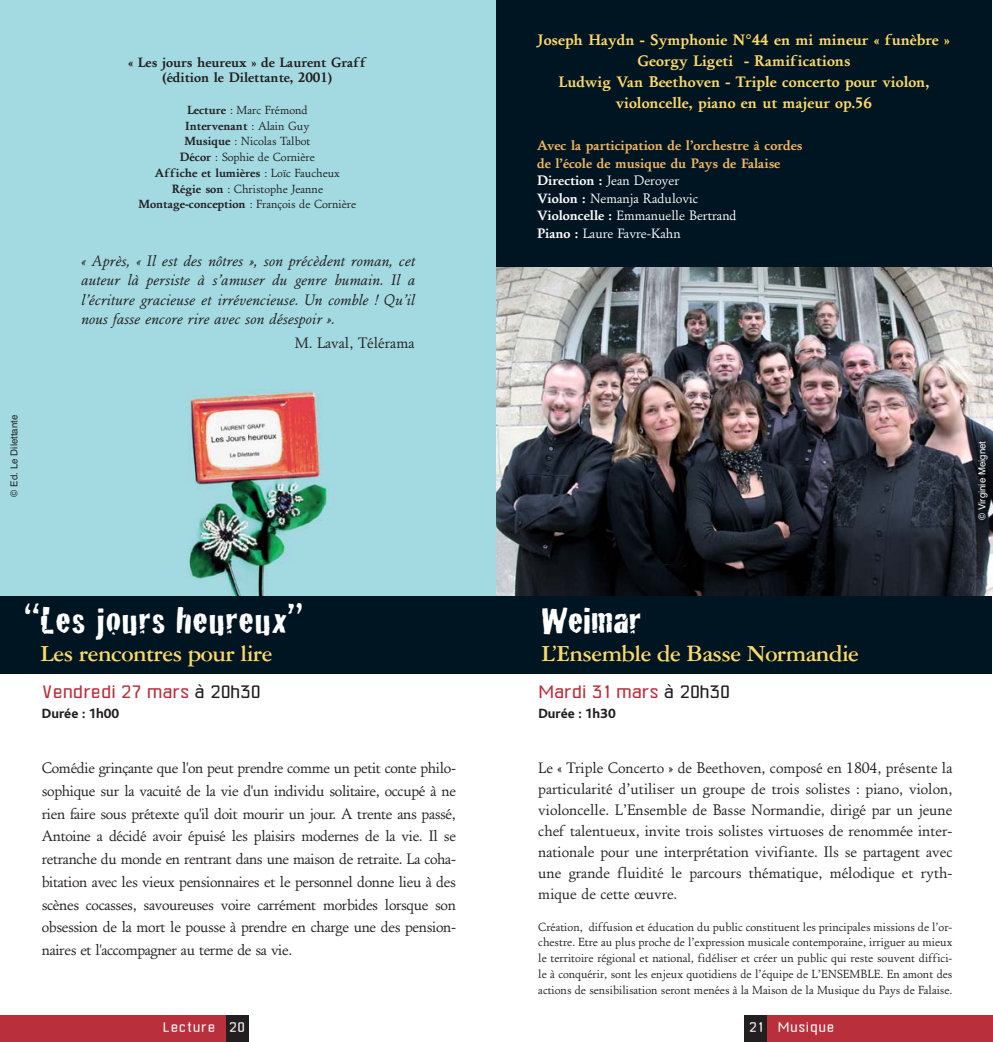
<style>
.page{position:relative;width:993px;height:1042px;background:#fff}
.page>*{position:absolute;margin:0;border:0;box-sizing:border-box;transform-origin:0 0}
.t1{font:38.5px "Cracked";letter-spacing:.015em;color:#fff;scale:1.15 1}
.t2{font:700 24.5px "Garamond Three";letter-spacing:-.025em;color:#fdda67}
.t3{font:21px "Deluxe";color:#b92f3c}
.t4{font:15.75px/22.8px "EADS Antic";letter-spacing:-.005em;color:#231f20;text-align:justify}
.t5{font:italic 15.75px/19.2px "EADS Antic";letter-spacing:-.005em;color:#231f20;text-align:justify}
.t6{font:700 15.75px/21px "EADS Antic";color:#fdda67;text-align:center}
.t7{font:15.75px "Deluxe";letter-spacing:.045em;color:#fff}
.t8{font:700 14px/17.5px "EADS Antic";letter-spacing:-.005em;color:#f2b762}
.t9{font:700 14px/15.8px "EADS Antic";letter-spacing:-.005em;color:#231f20;text-align:center}
.t10{font:800 14px "Bliss";color:#231f20}
.t11{font:12.25px/15.8px "EADS Antic";letter-spacing:-.005em;color:#231f20;text-align:justify}
.t12{font:9.62px "Helvetica";color:#231f20}
.t13{font:9.62px "Helvetica";color:#fff}
.s1{font-weight:700}
.s2{color:#231f20}
.s3{color:#fff}
.s4{font-weight:400;color:#fff}
</style>
<div class="page">
<div style="left:495px;top:0;width:496px;height:596px;background:#001522"></div>
<img style="left:495px;top:267px;width:496px;height:329px">
<div style="left:743px;top:1015px;width:23px;height:27px;background:#231f20"></div>
<div style="left:495px;top:596px;width:496px;height:77px;background:#001522"></div>
<div style="left:766px;top:1015px;width:225px;height:27px;background:#b92f3c"></div>
<div style="left:226px;top:1015px;width:23px;height:27px;background:#231f20"></div>
<div style="left:0;top:596px;width:495px;height:77px;background:#001522"></div>
<img style="left:0;top:0;width:495px;height:596px">
<div style="left:0;top:1015px;width:226px;height:27px;background:#b92f3c"></div>
<p class="t9" style="left:128px;top:56px;width:240px">« Les jours heureux » de Laurent Graff (édition le Dilettante, 2001)</p>
<p class="t11" style="left:138px;top:103px;width:219px;text-align:center"><span class="s1">Lecture</span> : Marc Frémond<br><span class="s1">Intervenant</span> : Alain Guy<br><span class="s1">Musique</span> : Nicolas Talbot<br><span class="s1">Décor</span> : Sophie de Cornière<br><span class="s1">Affiche et lumières</span> : Loïc Faucheux<br><span class="s1">Régie son</span> : Christophe Jeanne<br><span class="s1">Montage-conception</span> : François de Cornière</p>
<p class="t12" style="left:10px;top:496px;width:83px;rotate:-90deg">© Ed. Le Dilettante</p>
<p class="t5" style="left:80px;top:253px;width:335px">« Après, « Il est des nôtres », son précèdent roman, cet auteur là persiste à s’amuser du genre humain. Il a l’écriture gracieuse et irrévencieuse. Un comble ! Qu’il nous fasse encore rire avec son désespoir ».</p>
<p class="t4" style="left:295px;top:334px;width:121px">M. Laval, Télérama</p>
<h1 class="t1" style="left:24px;top:608px;width:244px">“Les jours heureux”</h1>
<h2 class="t2" style="left:41px;top:645px;width:234px">Les rencontres pour lire</h2>
<h3 class="t3" style="left:42px;top:677px;width:219px">Vendredi 27 mars <span class="s2">à 20h30</span></h3>
<p class="t10" style="left:42px;top:708px;width:79px">Durée : 1h00</p>
<p class="t4" style="left:42px;top:758px;width:415px">Comédie grinçante que l'on peut prendre comme un petit conte philo&shy;sophique sur la vacuité de la vie d'un individu solitaire, occupé à ne rien faire sous prétexte qu'il doit mourir un jour. A trente ans passé, Antoine a décidé avoir épuisé les plaisirs modernes de la vie. Il se retranche du monde en rentrant dans une maison de retraite. La coha&shy;bitation avec les vieux pensionnaires et le personnel donne lieu à des scènes cocasses, savoureuses voire carrément morbides lorsque son obsession de la mort le pousse à prendre en charge une des pension&shy;naires et l'accompagner au terme de sa vie.</p>
<p class="t7" style="left:163px;top:1017px;width:83px">Lecture 20</p>
<p class="t6" style="left:538px;top:31px;width:413px">Joseph Haydn - Symphonie N°44 en mi mineur « funèbre » Georgy Ligeti - Ramifications<br>Ludwig Van Beethoven - Triple concerto pour violon, violoncelle, piano en ut majeur op.56</p>
<p class="t8" style="left:537px;top:139px;width:267px">Avec la participation de l’orchestre à cordes de l’école de musique du Pays de Falaise<br><span class="s3">Direction :</span> <span class="s4">Jean Deroyer<br></span><span class="s3">Violon :</span> <span class="s4">Nemanja Radulovic<br></span><span class="s3">Violoncelle :</span> <span class="s4">Emmanuelle Bertrand<br></span><span class="s3">Piano :</span> <span class="s4">Laure Favre-Kahn</span></p>
<p class="t13" style="left:978px;top:520px;width:81px;rotate:-90deg">© Virginie Meignet</p>
<h1 class="t1" style="left:541px;top:608px;width:88px">Weimar</h1>
<h2 class="t2" style="left:541px;top:645px;width:319px">L’Ensemble de Basse Normandie</h2>
<h3 class="t3" style="left:538px;top:677px;width:192px">Mardi 31 mars <span class="s2">à 20h30</span></h3>
<p class="t10" style="left:538px;top:708px;width:79px">Durée : 1h30</p>
<p class="t4" style="left:538px;top:759px;width:415px;line-height:21px">Le « Triple Concerto » de Beethoven, composé en 1804, présente la particularité d’utiliser un groupe de trois solistes : piano, violon, violoncelle. L’Ensemble de Basse Normandie, dirigé par un jeune chef talentueux, invite trois solistes virtuoses de renommée inter&shy;nationale pour une interprétation vivifiante. Ils se partagent avec une grande fluidité le parcours thématique, mélodique et ryth&shy;mique de cette œuvre.</p>
<p class="t11" style="left:538px;top:920px;width:415px">Création, diffusion et éducation du public constituent les principales missions de l’or&shy;chestre. Etre au plus proche de l’expression musicale contemporaine, irriguer au mieux le territoire régional et national, fidéliser et créer un public qui reste souvent diffici&shy;le à conquérir, sont les enjeux quotidiens de l’équipe de L’ENSEMBLE. En amont des actions de sensibilisation seront menées à la Maison de la Musique du Pays de Falaise.</p>
<p class="t7" style="left:748px;top:1017px;width:87px">21 Musique</p>
</div>
